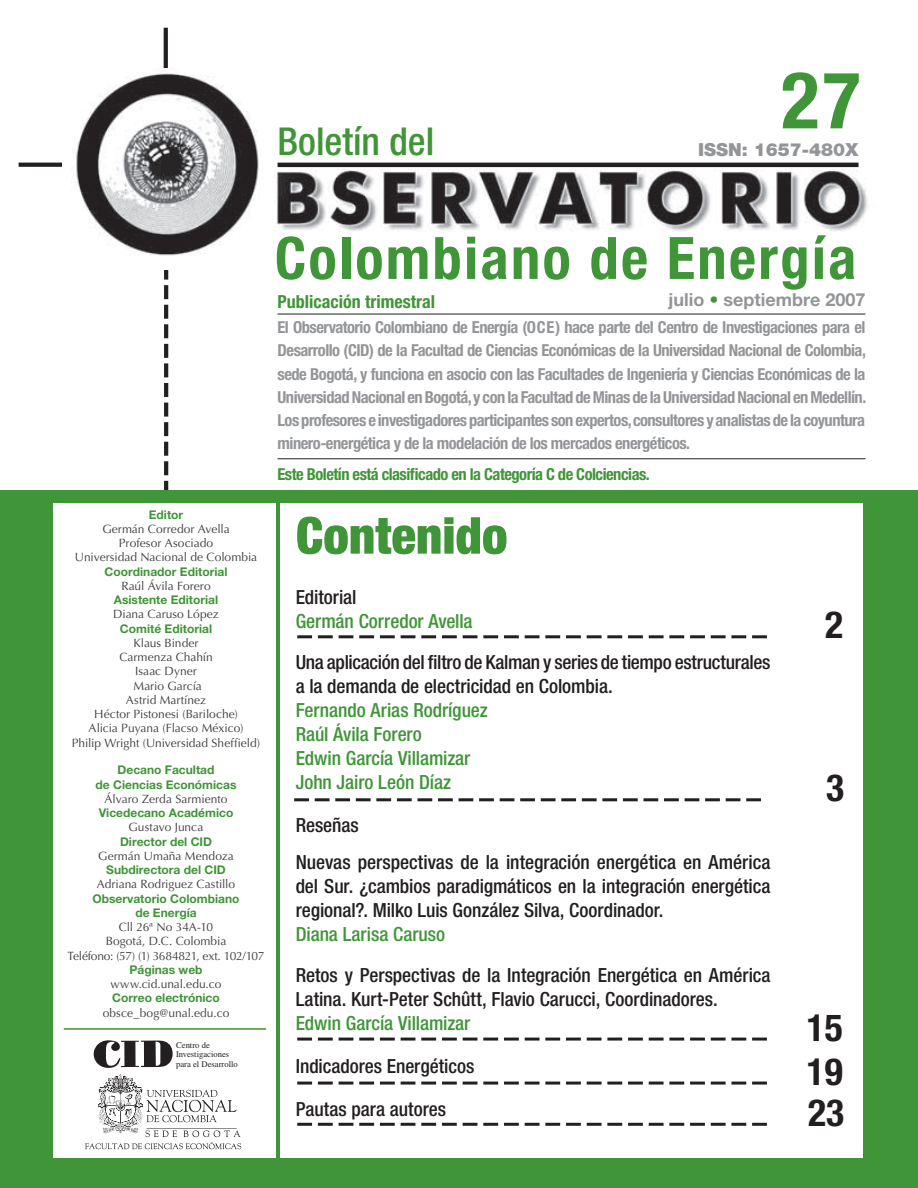
<style>
.page{position:relative;width:918px;height:1188px;background:#fff}
.page>*{position:absolute;margin:0;border:0;box-sizing:border-box;transform-origin:0 0}
.t1{font:700 condensed 79.05px "Helvetica Neue LT Pro";color:#3f9537}
.t2{font:700 condensed 58.5px "Helvetica Neue LT Pro";letter-spacing:.04em;color:#3f9537}
.t3{font:900 condensed 51px "Helvetica Neue LT Pro";color:#3f9537}
.t4{font:500 condensed 38.55px "Helvetica Neue LT Pro";color:#3f9537}
.t5{font:700 condensed 37.5px "Helvetica Neue LT Pro";color:#231f20}
.t6{font:500 condensed 19.5px/24px "Helvetica Neue LT Pro";letter-spacing:-.005em;color:#231f20}
.t7{font:500 condensed 19.5px/24px "Helvetica Neue LT Pro";letter-spacing:-.005em;color:#3f9537}
.t8{font:700 condensed 18px "Helvetica Neue LT Pro";color:#3f9537}
.t9{font:700 18px "Helvetica Neue LT Pro";color:#939598}
.t10{font:900 18px "Helvetica Neue LT Pro";color:#939598}
.t11{font:700 condensed 16.5px/23.2px "Helvetica Neue LT Pro";letter-spacing:-.03em;color:#939598;text-align:justify}
.t12{font:700 condensed 16.5px "Helvetica Neue LT Pro";letter-spacing:-.03em;color:#3f9537}
.t13{font:12px/14.4px "Optima LT Std";color:#3e3e3f;text-align:center}
.t14{font:700 12px/14.2px "Helvetica Neue LT Pro";color:#3f9537;text-align:center}
.t15{font:8.55px/9.6px "Times";color:#231f20}
.s1{color:#3f9537}
</style>
<div class="page">
<img style="left:276px;top:162px;width:592px;height:70px">
<svg style="left:19px;top:163px;width:43px;height:4px"></svg>
<svg style="left:164px;top:28px;width:4px;height:40px"></svg>
<hr style="left:278px;top:163px;width:581px;height:4px;background:#231f20">
<div style="left:0;top:490px;width:918px;height:698px;background:#3f9537"></div>
<div style="left:54px;top:503px;width:222px;height:654px;background:#fff"></div>
<div style="left:280px;top:503px;width:583px;height:654px;background:#fff"></div>
<svg style="left:297px;top:635px;width:470px;height:3px"></svg>
<svg style="left:294px;top:798px;width:467px;height:3px"></svg>
<svg style="left:297px;top:1038px;width:470px;height:3px"></svg>
<svg style="left:297px;top:1123px;width:470px;height:3px"></svg>
<svg style="left:85px;top:270px;width:156px;height:918px"></svg>
<hr style="left:64px;top:1029px;width:202px;height:1px;background:#3f9537">
<div style="left:64px;top:1028px;width:202px;height:1px;border:1px solid #66a554"></div>
<hr style="left:278px;top:314px;width:587px;height:1px;background:#231f20">
<hr style="left:278px;top:458px;width:587px;height:1px;background:#231f20">
<img style="left:76px;top:73px;width:183px;height:183px">
<svg style="left:297px;top:1082px;width:470px;height:3px"></svg>
<h3 class="t4" style="left:278px;top:118px;width:158px">Boletín del</h3>
<h1 class="t1" style="left:781px;top:52px;width:81px">27</h1>
<p class="t10" style="left:698px;top:139px;width:162px">ISSN: 1657-480X</p>
<p class="t14" style="left:149px;top:507px;width:36px">Editor</p>
<p class="t13" style="left:75px;top:522px;width:184px">Germán Corredor Avella<br>Profesor Asociado<br>Universidad Nacional de Colombia</p>
<p class="t14" style="left:105px;top:564px;width:124px">Coordinador Editorial</p>
<p class="t13" style="left:121px;top:579px;width:91px">Raúl Ávila Forero</p>
<p class="t14" style="left:114px;top:593px;width:106px">Asistente Editorial</p>
<p class="t13" style="left:113px;top:607px;width:107px">Diana Caruso López</p>
<p class="t14" style="left:120px;top:621px;width:94px">Comité Editorial</p>
<p class="t13" style="left:72px;top:636px;width:190px">Klaus Binder<br>Carmenza Chahín<br>Isaac Dyner<br>Mario García<br>Astrid Martínez<br>Héctor Pistonesi (Bariloche)<br>Alicia Puyana (Flacso México)<br>Philip Wright (Universidad Sheffield)</p>
<p class="t14" style="left:96px;top:763px;width:142px">Decano Facultad<br>de Ciencias Económicas</p>
<p class="t13" style="left:105px;top:792px;width:124px">Álvaro Zerda Sarmiento</p>
<p class="t14" style="left:99px;top:806px;width:136px">Vicedecano Académico</p>
<p class="t13" style="left:129px;top:820px;width:76px">Gustavo Junca</p>
<p class="t14" style="left:120px;top:834px;width:93px">Director del CID</p>
<p class="t13" style="left:98px;top:849px;width:137px">Germán Umaña Mendoza</p>
<p class="t14" style="left:106px;top:863px;width:121px">Subdirectora del CID</p>
<p class="t13" style="left:97px;top:877px;width:140px">Adriana Rodriguez Castillo</p>
<p class="t14" style="left:93px;top:891px;width:149px">Observatorio Colombiano de Energía</p>
<p class="t13" style="left:68px;top:920px;width:199px">Cll 26ª No 34A-10<br>Bogotá, D.C. Colombia<br>Teléfono: (57) (1) 3684821, ext. 102/107</p>
<p class="t14" style="left:130px;top:962px;width:75px">Páginas web</p>
<p class="t13" style="left:111px;top:977px;width:112px">www.cid.unal.edu.co</p>
<p class="t14" style="left:112px;top:991px;width:109px">Correo electrónico</p>
<p class="t13" style="left:103px;top:1006px;width:128px">obsce_bog@unal.edu.co</p>
<p class="t15" style="left:176px;top:1040px;width:63px">Centro de<br>Investigaciones para el Desarrollo</p>
<h2 class="t2" style="left:275px;top:223px;width:583px">Colombiano de Energía</h2>
<p class="t8" style="left:278px;top:291px;width:159px">Publicación trimestral</p>
<p class="t9" style="left:668px;top:288px;width:198px">julio <span class="s1">•</span> septiembre 2007</p>
<p class="t11" style="left:278px;top:315px;width:590px">El Observatorio Colombiano de Energía (oce) hace parte del Centro de Investigaciones para el Desarrollo (CID) de la Facultad de Ciencias Económicas de la Universidad Nacional de Colombia, sede Bogotá, y funciona en asocio con las Facultades de Ingeniería y Ciencias Económicas de la Universidad Nacional en Bogotá, y con la Facultad de Minas de la Universidad Nacional en Medellín.<br>Los profesores e investigadores participantes son expertos, consultores y analistas de la coyuntura minero-energética y de la modelación de los mercados energéticos.</p>
<p class="t12" style="left:278px;top:464px;width:374px">Este Boletín está clasificado en la Categoría C de Colciencias.</p>
<h3 class="t3" style="left:296px;top:504px;width:213px">Contenido</h3>
<p class="t6" style="left:296px;top:585px;width:62px">Editorial</p>
<p class="t7" style="left:296px;top:609px;width:178px">Germán Corredor Avella</p>
<p class="t6" style="left:296px;top:650px;width:476px">Una aplicación del filtro de Kalman y series de tiempo estructurales a la demanda de electricidad en Colombia.</p>
<p class="t7" style="left:296px;top:698px;width:194px">Fernando Arias Rodríguez<br>Raúl Ávila Forero<br>Edwin García Villamizar<br>John Jairo León Díaz</p>
<p class="t6" style="left:296px;top:806px;width:476px;line-height:36.8px">Reseñas<br>Nuevas perspectivas de la integración energética en América</p>
<p class="t6" style="left:296px;top:874px;width:476px">del Sur. ¿cambios paradigmáticos en la integración energética regional?. Milko Luis González Silva, Coordinador.</p>
<p class="t7" style="left:296px;top:922px;width:151px">Diana Larisa Caruso</p>
<p class="t6" style="left:296px;top:963px;width:476px">Retos y Perspectivas de la Integración Energética en América<br>Latina. Kurt-Peter Schûtt, Flavio Carucci, Coordinadores.</p>
<p class="t7" style="left:296px;top:1011px;width:176px">Edwin García Villamizar</p>
<p class="t6" style="left:296px;top:1054px;width:180px">Indicadores Energéticos</p>
<p class="t6" style="left:296px;top:1097px;width:152px">Pautas para autores</p>
<h3 class="t5" style="left:825px;top:602px;width:19px">2</h3>
<h3 class="t5" style="left:826px;top:765px;width:19px">3</h3>
<h3 class="t5" style="left:807px;top:1005px;width:37px">15</h3>
<h3 class="t5" style="left:807px;top:1049px;width:37px">19</h3>
<h3 class="t5" style="left:808px;top:1090px;width:37px">23</h3>
</div>
